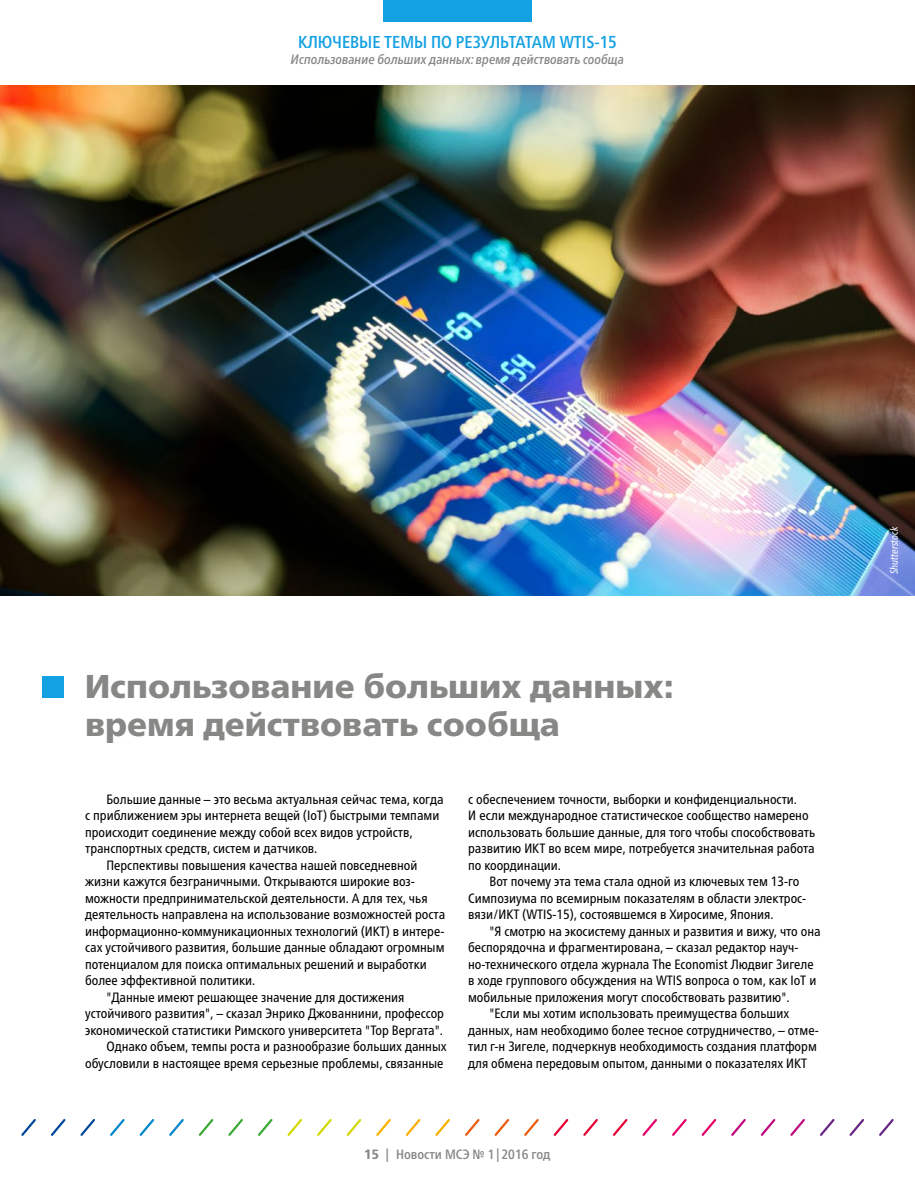
<style>
.page{position:relative;width:915px;height:1187px;background:#fff}
.page>*{position:absolute;margin:0;border:0;box-sizing:border-box;transform-origin:0 0}
.t1{font:900 33px/38.2px "Frutiger Neue LTW1 G";color:#878786}
.t2{font:500 condensed 17.25px "Frutiger Neue LTW1 G";color:#12a1e3}
.t3{font:condensed 13.5px/16.5px "Frutiger Neue LTW1 G";color:#000}
.t4{font:italic 500 condensed 13.5px "Frutiger Neue LTW1 G";color:#878786}
.t5{font:500 condensed 13.5px "Frutiger Neue LTW1 G";color:#878786}
.t6{font:italic condensed 10.5px "Frutiger Neue LTW1 G";color:#fff}
.s1{font-weight:800}
</style>
<div class="page">
<div style="left:43px;top:676px;width:21px;height:21px;background:#12a1e3"></div>
<img style="left:0;top:85px;width:914px;height:510px">
<svg style="left:21px;top:1119px;width:15px;height:17px"></svg>
<svg style="left:51px;top:1119px;width:15px;height:17px"></svg>
<svg style="left:80px;top:1119px;width:15px;height:17px"></svg>
<svg style="left:110px;top:1119px;width:15px;height:17px"></svg>
<svg style="left:139px;top:1119px;width:16px;height:17px"></svg>
<svg style="left:169px;top:1119px;width:15px;height:17px"></svg>
<svg style="left:198px;top:1119px;width:16px;height:17px"></svg>
<svg style="left:228px;top:1119px;width:15px;height:17px"></svg>
<svg style="left:258px;top:1119px;width:15px;height:17px"></svg>
<svg style="left:287px;top:1119px;width:15px;height:17px"></svg>
<svg style="left:317px;top:1119px;width:15px;height:17px"></svg>
<svg style="left:346px;top:1119px;width:16px;height:17px"></svg>
<svg style="left:376px;top:1119px;width:15px;height:17px"></svg>
<svg style="left:405px;top:1119px;width:16px;height:17px"></svg>
<svg style="left:435px;top:1119px;width:15px;height:17px"></svg>
<svg style="left:465px;top:1119px;width:15px;height:17px"></svg>
<svg style="left:494px;top:1119px;width:16px;height:17px"></svg>
<svg style="left:524px;top:1119px;width:15px;height:17px"></svg>
<svg style="left:553px;top:1119px;width:16px;height:17px"></svg>
<svg style="left:583px;top:1119px;width:15px;height:17px"></svg>
<svg style="left:613px;top:1119px;width:15px;height:17px"></svg>
<svg style="left:642px;top:1119px;width:15px;height:17px"></svg>
<svg style="left:672px;top:1119px;width:15px;height:17px"></svg>
<svg style="left:701px;top:1119px;width:16px;height:17px"></svg>
<svg style="left:731px;top:1119px;width:15px;height:17px"></svg>
<svg style="left:760px;top:1119px;width:16px;height:17px"></svg>
<svg style="left:790px;top:1119px;width:15px;height:17px"></svg>
<svg style="left:820px;top:1119px;width:15px;height:17px"></svg>
<svg style="left:849px;top:1119px;width:15px;height:17px"></svg>
<svg style="left:879px;top:1119px;width:15px;height:17px"></svg>
<div style="left:383px;top:0;width:148px;height:21px;background:#12a1e3"></div>
<p class="t2" style="left:298px;top:32px;width:320px">КЛЮЧЕВЫЕ ТЕМЫ ПО РЕЗУЛЬТАТАМ WTIS-15</p>
<p class="t4" style="left:291px;top:52px;width:334px">Использование больших данных: время действовать сообща</p>
<h1 class="t1" style="left:85px;top:666px;width:590px">Использование больших данных: время действовать сообща</h1>
<p class="t3" style="left:106px;top:790px;width:338px">Большие данные – это весьма актуальная сейчас тема, когда</p>
<p class="t3" style="left:85px;top:807px;width:355px">c приближением эры интернета вещей (IoT) быстрыми темпами</p>
<p class="t3" style="left:85px;top:823px;width:329px">происходит соединение между собой всех видов устройств,</p>
<p class="t3" style="left:85px;top:840px;width:234px">транспортных средств, систем и датчиков.</p>
<p class="t3" style="left:106px;top:856px;width:312px">Перспективы повышения качества нашей повседневной</p>
<p class="t3" style="left:85px;top:873px;width:331px">жизни кажутся безграничными. Открываются широкие воз-</p>
<p class="t3" style="left:85px;top:889px;width:344px">можности предпринимательской деятельности. А для тех, чья</p>
<p class="t3" style="left:85px;top:906px;width:361px">деятельность направлена на использование возможностей роста</p>
<p class="t3" style="left:85px;top:922px;width:360px">информационно-коммуникационных технологий (ИКТ) в интере-</p>
<p class="t3" style="left:85px;top:939px;width:361px">сах устойчивого развития, большие данные обладают огромным</p>
<p class="t3" style="left:85px;top:955px;width:343px">потенциалом для поиска оптимальных решений и выработки</p>
<p class="t3" style="left:85px;top:972px;width:172px">более эффективной политики.</p>
<p class="t3" style="left:106px;top:988px;width:299px">"Данные имеют решающее значение для достижения</p>
<p class="t3" style="left:85px;top:1005px;width:360px">устойчивого развития", – сказал Энрико Джованнини, профессор</p>
<p class="t3" style="left:85px;top:1021px;width:359px">экономической статистики Римского университета "Тор Вергата".</p>
<p class="t3" style="left:106px;top:1038px;width:341px">Однако объем, темпы роста и разнообразие больших данных</p>
<p class="t3" style="left:85px;top:1054px;width:360px">обусловили в настоящее время серьезные проблемы, связанные</p>
<p class="t3" style="left:468px;top:790px;width:348px">с обеспечением точности, выборки и конфиденциальности.<br>И если международное статистическое сообщество намерено использовать большие данные, для того чтобы способствовать развитию ИКТ во всем мире, потребуется значительная работа по координации.</p>
<p class="t3" style="left:468px;top:873px;width:339px;text-indent:21px">Вот почему эта тема стала одной из ключевых тем 13-го<br>Симпозиума по всемирным показателям в области электрос&shy;вязи/ИКТ (WTIS-15), состоявшемся в Хиросиме, Япония.</p>
<p class="t3" style="left:489px;top:922px;width:332px">"Я смотрю на экосистему данных и развития и вижу, что она</p>
<p class="t3" style="left:468px;top:938px;width:332px">беспорядочна и фрагментирована, – сказал редактор науч-</p>
<p class="t3" style="left:468px;top:955px;width:347px">но-технического отдела журнала The Economist Людвиг Зигеле</p>
<p class="t3" style="left:468px;top:971px;width:349px">в ходе группового обсуждения на WTIS вопроса о том, как IoT и</p>
<p class="t3" style="left:468px;top:988px;width:323px">мобильные приложения могут способствовать развитию".</p>
<p class="t3" style="left:489px;top:1004px;width:301px">"Если мы хотим использовать преимущества больших</p>
<p class="t3" style="left:468px;top:1021px;width:352px">данных, нам необходимо более тесное сотрудничество, – отме-</p>
<p class="t3" style="left:468px;top:1037px;width:350px">тил г-н Зигеле, подчеркнув необходимость создания платформ</p>
<p class="t3" style="left:468px;top:1054px;width:340px">для обмена передовым опытом, данными о показателях ИКТ</p>
<p class="t5" style="left:364px;top:1146px;width:187px"><span class="s1">15</span> | Новости МСЭ № 1|2016 год</p>
<p class="t6" style="left:887px;top:574px;width:50px;rotate:-90deg">Shutterstock</p>
</div>
